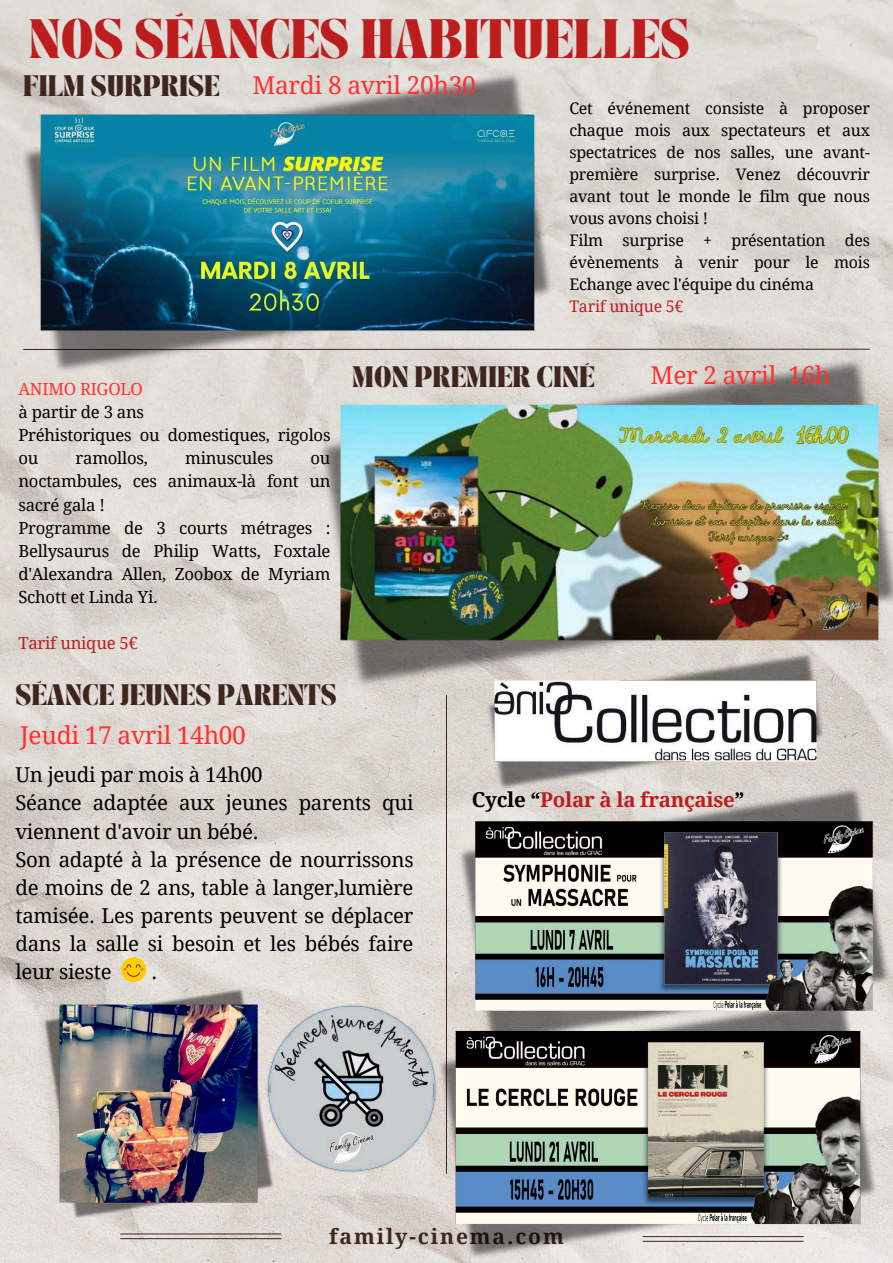
<style>
.page{position:relative;width:893px;height:1263px;background:#fff}
.page>*{position:absolute;margin:0;border:0;box-sizing:border-box;transform-origin:0 0}
.t1{font:700 34.05px "TANASHFORD";color:#bd1d1d}
.t2{font:24.6px "Droid Serif";letter-spacing:-.015em;color:#ff3131}
.t3{font:700 21.08px "Droid Serif";letter-spacing:.09em;color:#3e251e}
.t4{font:20.48px/28.1px "Droid Serif";letter-spacing:-.015em;color:#000}
.t5{font:700 20.48px "Droid Serif";letter-spacing:-.015em;color:#bd1d1d}
.t6{font:700 18.15px "TANASHFORD";color:#3e251e}
.t7{font:16.73px/23.1px "Droid Serif";letter-spacing:-.015em;color:#000}
.t8{font:16.73px "Droid Serif";letter-spacing:-.015em;color:#bd1d1d}
.t9{font:16.73px "Droid Serif";letter-spacing:-.015em;color:#ff3131}
.t10{font:15.98px/21.9px "Droid Serif";letter-spacing:-.015em;color:#000}
.t11{font:15.98px "Droid Serif";letter-spacing:-.015em;color:#bd1d1d}
.s1{color:#000}
</style>
<div class="page">
<img style="left:0;top:0;width:893px;height:1263px">
<hr style="left:121px;top:1238px;width:160px;height:1px;background:#3e251e">
<hr style="left:121px;top:1234px;width:160px;height:1px;background:#3e251e">
<svg style="left:642px;top:349px;width:228px;height:1px"></svg>
<img style="left:135px;top:1197px;width:758px;height:66px">
<img style="left:247px;top:983px;width:149px;height:214px">
<img style="left:370px;top:691px;width:523px;height:101px">
<img style="left:41px;top:986px;width:234px;height:234px">
<svg style="left:121px;top:957px;width:25px;height:25px"></svg>
<img style="left:223px;top:353px;width:670px;height:338px">
<img style="left:0;top:67px;width:642px;height:311px">
<img style="left:396px;top:783px;width:497px;height:209px">
<img style="left:374px;top:992px;width:519px;height:270px">
<h1 class="t1" style="left:29px;top:18px;width:662px">NOS SÉANCES HABITUELLES</h1>
<p class="t6" style="left:23px;top:75px;width:198px">FILM SURPRISE</p>
<h2 class="t2" style="left:252px;top:71px;width:225px">Mardi 8 avril 20h30</h2>
<p class="t10" style="left:569px;top:98px;width:302px">Cet événement consiste à proposer chaque mois aux spectateurs et aux spectatrices de nos salles, une avant&shy;première surprise. Venez découvrir avant tout le monde le film que nous vous avons choisi !<br>Film surprise + présentation des évènements à venir pour le mois<br>Echange avec l'équipe du cinéma</p>
<p class="t11" style="left:569px;top:297px;width:116px">Tarif unique 5€</p>
<p class="t9" style="left:18px;top:380px;width:126px">ANIMO RIGOLO</p>
<p class="t7" style="left:18px;top:401px;width:314px">à partir de 3 ans<br>Préhistoriques ou domestiques, rigolos ou</p>
<p class="t7" style="left:76px;top:447px;width:74px">ramollos,</p>
<p class="t7" style="left:185px;top:447px;width:90px">minuscules</p>
<p class="t7" style="left:18px;top:447px;width:314px;text-indent:292px">ou noctambules, ces animaux-là font un sacré gala !<br>Programme de 3 courts métrages :<br>Bellysaurus de Philip Watts, Foxtale d'Alexandra Allen, Zoobox de Myriam<br>Schott et Linda Yi.</p>
<p class="t8" style="left:18px;top:633px;width:121px">Tarif unique 5€</p>
<p class="t6" style="left:15px;top:683px;width:323px">SÉANCE JEUNES PARENTS</p>
<h2 class="t2" style="left:20px;top:721px;width:227px">Jeudi 17 avril 14h00</h2>
<p class="t6" style="left:352px;top:365px;width:244px">MON PREMIER CINÉ</p>
<h2 class="t2" style="left:650px;top:362px;width:181px">Mer 2 avril 16h</h2>
<p class="t4" style="left:15px;top:761px;width:400px">Un jeudi par mois à 14h00<br>Séance adaptée aux jeunes parents qui viennent d'avoir un bébé.<br>Son adapté à la présence de nourrissons de moins de 2 ans, table à langer,lumière tamisée. Les parents peuvent se déplacer dans la salle si besoin et les bébés faire leur sieste</p>
<p class="t4" style="left:151px;top:958px;width:7px">.</p>
<p class="t5" style="left:472px;top:788px;width:274px"><span class="s1">Cycle “</span>Polar à la française<span class="s1">”</span></p>
<h3 class="t3" style="left:329px;top:1224px;width:236px">family-cinema.com</h3>
</div>
